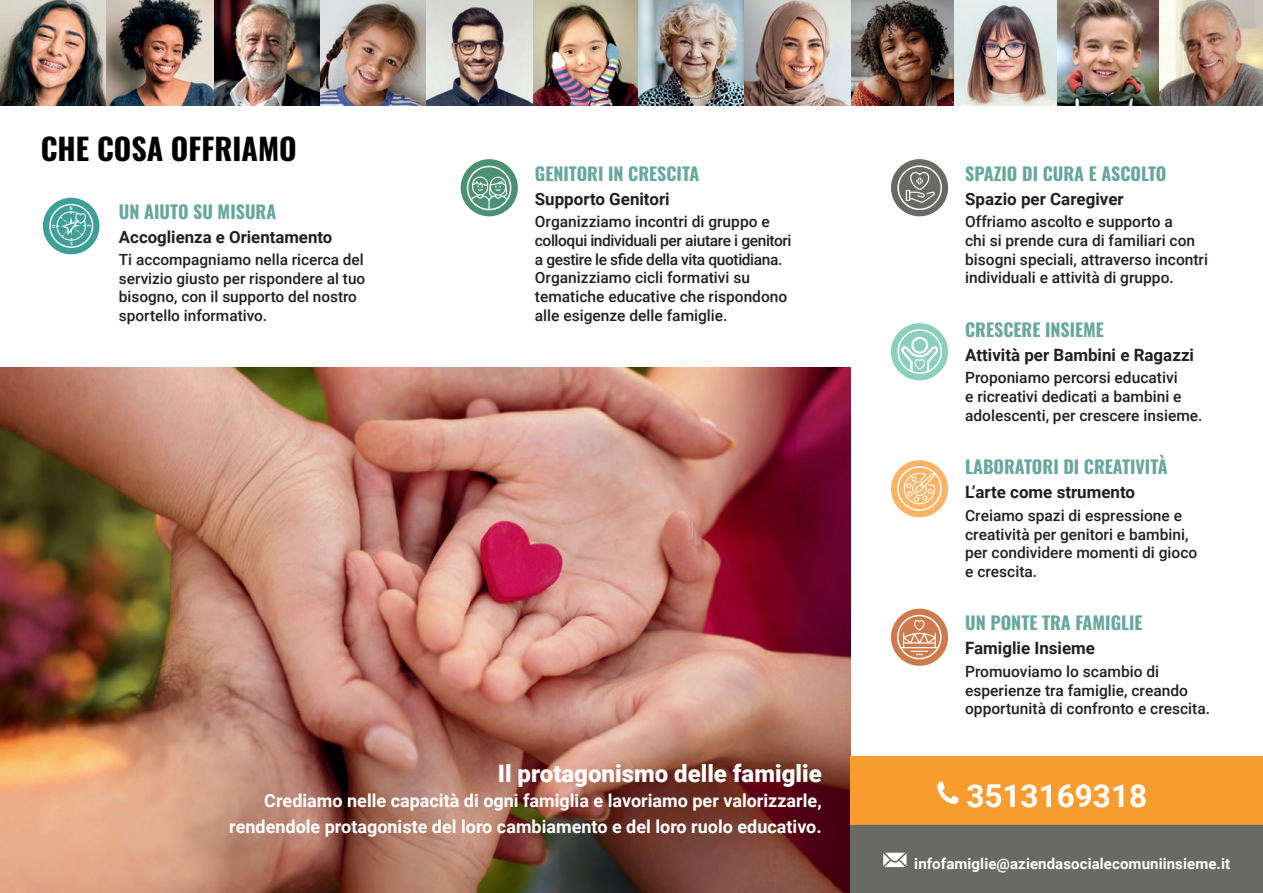
<style>
.page{position:relative;width:1263px;height:893px;background:#fff}
.page>*{position:absolute;margin:0;border:0;box-sizing:border-box;transform-origin:0 0}
.t1{font:700 31.5px "Roboto";color:#fff}
.t2{font:700 30px "Oswald";color:#000}
.t3{font:900 24px "Roboto";color:#fff}
.t4{font:700 18px "Roboto";color:#fff}
.t5{font:700 18px "Oswald";color:#67a79e}
.t6{font:700 16.95px "Roboto";color:#231f20}
.t7{font:700 16.8px "Roboto";color:#231f20}
.t8{font:500 15.6px/18.6px "Roboto";color:#231f20}
.t9{font:500 15.45px/18.5px "Roboto";color:#231f20}
.t10{font:700 15px "Roboto";letter-spacing:.005em;color:#fff}
</style>
<div class="page">
<img style="left:0;top:367px;width:850px;height:526px">
<div style="left:43px;top:198px;width:56px;height:56px;background:#3d9f98;border-radius:50%"></div>
<svg style="left:49px;top:204px;width:44px;height:44px"></svg>
<div style="left:461px;top:159px;width:57px;height:57px;background:#4b9075;border-radius:50%"></div>
<svg style="left:467px;top:166px;width:44px;height:44px"></svg>
<div style="left:891px;top:609px;width:57px;height:57px;background:#cd7b4d;border-radius:50%"></div>
<svg style="left:897px;top:615px;width:44px;height:44px"></svg>
<div style="left:891px;top:159px;width:57px;height:57px;background:#696968;border-radius:50%"></div>
<svg style="left:897px;top:165px;width:45px;height:45px"></svg>
<div style="left:891px;top:460px;width:57px;height:57px;background:#fbb465;border-radius:50%"></div>
<svg style="left:897px;top:466px;width:45px;height:45px"></svg>
<div style="left:891px;top:323px;width:57px;height:57px;background:#8cd0bc;border-radius:50%"></div>
<svg style="left:897px;top:329px;width:45px;height:45px"></svg>
<img style="left:1057px;top:0;width:103px;height:105px">
<img style="left:532px;top:0;width:106px;height:105px">
<img style="left:320px;top:0;width:106px;height:105px">
<img style="left:954px;top:0;width:103px;height:105px">
<svg style="left:426px;top:0;width:106px;height:105px;background:#aba3a1"></svg>
<img style="left:213px;top:0;width:107px;height:105px">
<img style="left:1160px;top:0;width:103px;height:105px">
<img style="left:0;top:0;width:107px;height:105px">
<img style="left:107px;top:0;width:106px;height:105px">
<img style="left:850px;top:0;width:104px;height:105px">
<img style="left:638px;top:0;width:106px;height:105px">
<img style="left:744px;top:0;width:106px;height:105px">
<div style="left:850px;top:825px;width:413px;height:68px;background:#696968"></div>
<div style="left:850px;top:757px;width:413px;height:68px;background:#f89c30"></div>
<svg style="left:897px;top:756px;width:328px;height:48px"></svg>
<svg style="left:883px;top:853px;width:23px;height:14px"></svg>
<p class="t2" style="left:41px;top:134px;width:258px">CHE COSA OFFRIAMO</p>
<p class="t5" style="left:119px;top:202px;width:159px">UN AIUTO SU MISURA</p>
<p class="t7" style="left:119px;top:225px;width:215px">Accoglienza e Orientamento</p>
<p class="t9" style="left:119px;top:250px;width:248px">Ti accompagniamo nella ricerca del servizio giusto per rispondere al tuo bisogno, con il supporto del nostro sportello informativo.</p>
<p class="t5" style="left:535px;top:164px;width:166px">GENITORI IN CRESCITA</p>
<p class="t6" style="left:535px;top:187px;width:136px">Supporto Genitori</p>
<p class="t8" style="left:535px;top:212px;width:258px">Organizziamo incontri di gruppo e colloqui individuali per aiutare i genitori a gestire le sfide della vita quotidiana.<br>Organizziamo cicli formativi su tematiche educative che rispondono alle esigenze delle famiglie.</p>
<p class="t3" style="left:498px;top:757px;width:325px">Il protagonismo delle famiglie</p>
<p class="t4" style="left:264px;top:788px;width:559px">Crediamo nelle capacità di ogni famiglia e lavoriamo per valorizzarle,</p>
<p class="t4" style="left:229px;top:814px;width:594px">rendendole protagoniste del loro cambiamento e del loro ruolo educativo.</p>
<p class="t5" style="left:965px;top:164px;width:203px">SPAZIO DI CURA E ASCOLTO</p>
<p class="t6" style="left:965px;top:187px;width:160px">Spazio per Caregiver</p>
<p class="t8" style="left:965px;top:212px;width:244px">Offriamo ascolto e supporto a<br>chi si prende cura di familiari con bisogni speciali, attraverso incontri individuali e attività di gruppo.</p>
<p class="t5" style="left:965px;top:320px;width:140px">CRESCERE INSIEME</p>
<p class="t6" style="left:965px;top:343px;width:230px">Attività per Bambini e Ragazzi</p>
<p class="t8" style="left:965px;top:368px;width:239px">Proponiamo percorsi educativi<br>e ricreativi dedicati a bambini e adolescenti, per crescere insieme.</p>
<p class="t5" style="left:965px;top:457px;width:204px">LABORATORI DI CREATIVITÀ</p>
<p class="t6" style="left:965px;top:480px;width:172px">L’arte come strumento</p>
<p class="t8" style="left:965px;top:505px;width:234px">Creiamo spazi di espressione e creatività per genitori e bambini, per condividere momenti di gioco e crescita.</p>
<p class="t5" style="left:965px;top:613px;width:179px">UN PONTE TRA FAMIGLIE</p>
<p class="t6" style="left:965px;top:636px;width:131px">Famiglie Insieme</p>
<p class="t8" style="left:965px;top:661px;width:247px">Promuoviamo lo scambio di esperienze tra famiglie, creando opportunità di confronto e crescita.</p>
<p class="t1" style="left:966px;top:774px;width:182px">3513169318</p>
<p class="t10" style="left:914px;top:853px;width:317px">infofamiglie@aziendasocialecomuniinsieme.it</p>
</div>
